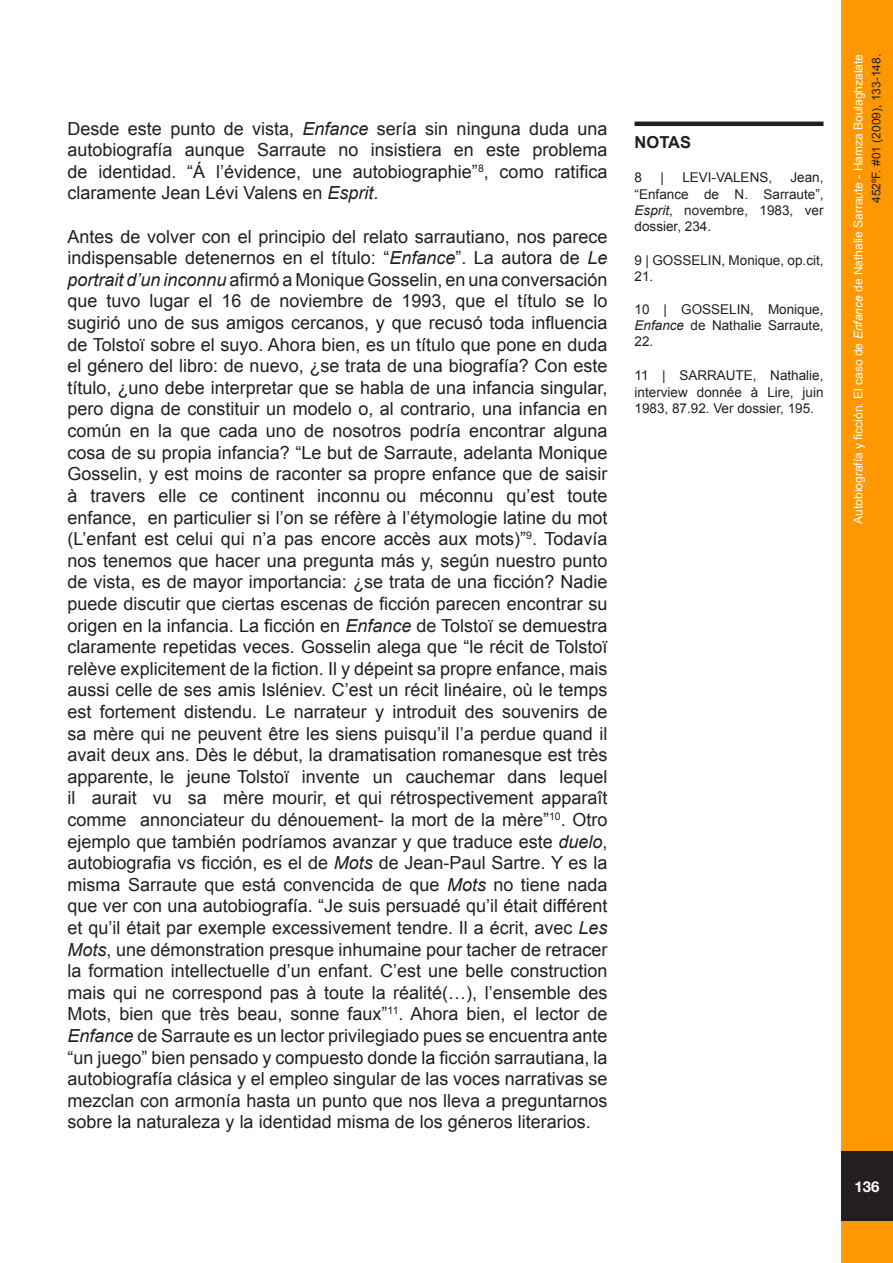
<style>
.page{position:relative;width:893px;height:1263px;background:#fff}
.page>*{position:absolute;margin:0;border:0;box-sizing:border-box;transform-origin:0 0}
.Estilo_de_párrafo_1{font:18px/21.6px "Arial";color:#231f20;text-align:justify}
.Estilo_de_párrafo_1-2{font:700 16.5px "Arial";color:#231f20}
.t1{font:700 15px "Helvetica Neue";color:#fff}
.Estilo_de_párrafo_1-3{font:13.5px/16.2px "Arial";color:#231f20;text-align:justify}
.t2{font:12px/18px "Arial";color:#fff;text-align:right}
.s1{font-style:italic}
.s2{color:#231f20}
</style>
<div class="page">
<div style="left:841px;top:0;width:52px;height:1263px;background:#ff9800;border:3px solid #ff9800"></div>
<div style="left:841px;top:1151px;width:52px;height:70px;background:#231f20"></div>
<hr style="left:634px;top:122px;width:189px;height:4px;background:#231f20">
<p class="Estilo_de_párrafo_1" style="left:68px;top:118px;width:541px">Desde este punto de vista, <span class="s1">Enfance</span> sería sin ninguna duda una autobiografía aunque Sarraute no insistiera en este problema de identidad. “Á l’évidence, une autobiographie”<sup>8</sup>, como ratifica claramente Jean Lévi Valens en <span class="s1">Esprit</span>.</p>
<p class="Estilo_de_párrafo_1" style="left:68px;top:226px;width:541px">Antes de volver con el principio del relato sarrautiano, nos parece indispensable detenernos en el título: “<span class="s1">Enfance</span>”. La autora de <span class="s1">Le portrait d’un inconnu</span> afirmó a Monique Gosselin, en una conversación que tuvo lugar el 16 de noviembre de 1993, que el título se lo sugirió uno de sus amigos cercanos, y que recusó toda influencia de Tolstoï sobre el suyo. Ahora bien, es un título que pone en duda el género del libro: de nuevo, ¿se trata de una biografía? Con este título, ¿uno debe interpretar que se habla de una infancia singular, pero digna de constituir un modelo o, al contrario, una infancia en común en la que cada uno de nosotros podría encontrar alguna cosa de su propia infancia? “Le but de Sarraute, adelanta Monique Gosselin, y est moins de raconter sa propre enfance que de saisir à travers elle ce continent inconnu ou méconnu qu’est toute enfance, en particulier si l’on se réfère à l’étymologie latine du mot (L’enfant est celui qui n’a pas encore accès aux mots)”<sup>9</sup>. Todavía nos tenemos que hacer una pregunta más y, según nuestro punto de vista, es de mayor importancia: ¿se trata de una ficción? Nadie puede discutir que ciertas escenas de ficción parecen encontrar su origen en la infancia. La ficción en <span class="s1">Enfance</span> de Tolstoï se demuestra claramente repetidas veces. Gosselin alega que “le récit de Tolstoï relève explicitement de la fiction. Il y dépeint sa propre enfance, mais aussi celle de ses amis Isléniev. C’est un récit linéaire, où le temps est fortement distendu. Le narrateur y introduit des souvenirs de sa mère qui ne peuvent être les siens puisqu’il l’a perdue quand il avait deux ans. Dès le début, la dramatisation romanesque est très apparente, le jeune Tolstoï invente un cauchemar dans lequel il aurait vu sa mère mourir, et qui rétrospectivement apparaît comme annonciateur du dénouement- la mort de la mère”<sup>10</sup>. Otro ejemplo que también podríamos avanzar y que traduce este <span class="s1">duelo</span>, autobiografia vs ficción, es el de <span class="s1">Mots</span> de Jean-Paul Sartre. Y es la misma Sarraute que está convencida de que <span class="s1">Mots</span> no tiene nada que ver con una autobiografía. “Je suis persuadé qu’il était différent et qu’il était par exemple excessivement tendre. Il a écrit, avec <span class="s1">Les Mots</span>, une démonstration presque inhumaine pour tacher de retracer la formation intellectuelle d’un enfant. C’est une belle construction mais qui ne correspond pas à toute la réalité(…), l’ensemble des Mots, bien que très beau, sonne faux”<sup>11</sup>. Ahora bien, el lector de <span class="s1">Enfance</span> de Sarraute es un lector privilegiado pues se encuentra ante “un juego” bien pensado y compuesto donde la ficción sarrautiana, la autobiografía clásica y el empleo singular de las voces narrativas se mezclan con armonía hasta un punto que nos lleva a preguntarnos sobre la naturaleza y la identidad misma de los géneros literarios.</p>
<p class="Estilo_de_párrafo_1-2" style="left:635px;top:131px;width:58px">NOTAS</p>
<p class="Estilo_de_párrafo_1-3" style="left:635px;top:170px;width:9px">8</p>
<p class="Estilo_de_párrafo_1-3" style="left:660px;top:170px;width:5px">|</p>
<p class="Estilo_de_párrafo_1-3" style="left:682px;top:170px;width:91px">LEVI-VALENS,</p>
<p class="Estilo_de_párrafo_1-3" style="left:635px;top:170px;width:191px;text-indent:156px">Jean, “Enfance de N. Sarraute”, <span class="s1">Esprit</span>, novembre, 1983, ver dossier, 234.</p>
<p class="Estilo_de_párrafo_1-3" style="left:635px;top:252px;width:190px">9 | GOSSELIN, Monique, op.cit,<br>21.</p>
<p class="Estilo_de_párrafo_1-3" style="left:635px;top:301px;width:191px">10 | GOSSELIN, Monique, <span class="s1">Enfance</span> de Nathalie Sarraute, 22.</p>
<p class="Estilo_de_párrafo_1-3" style="left:635px;top:368px;width:190px">11 | SARRAUTE, Nathalie, interview donnée à Lire, juin 1983, 87.92. Ver dossier, 195.</p>
<p class="t2" style="left:849px;top:524px;width:471px;rotate:-90deg">Autobiografía y ficción. El caso de <span class="s1">Enfance</span> de Nathalie Sarraute - Hamza Boulaghzalate<br><span class="s2">452ºF. #01 (2009), 133-148.</span></p>
<p class="t1" style="left:854px;top:1177px;width:27px">136</p>
</div>
